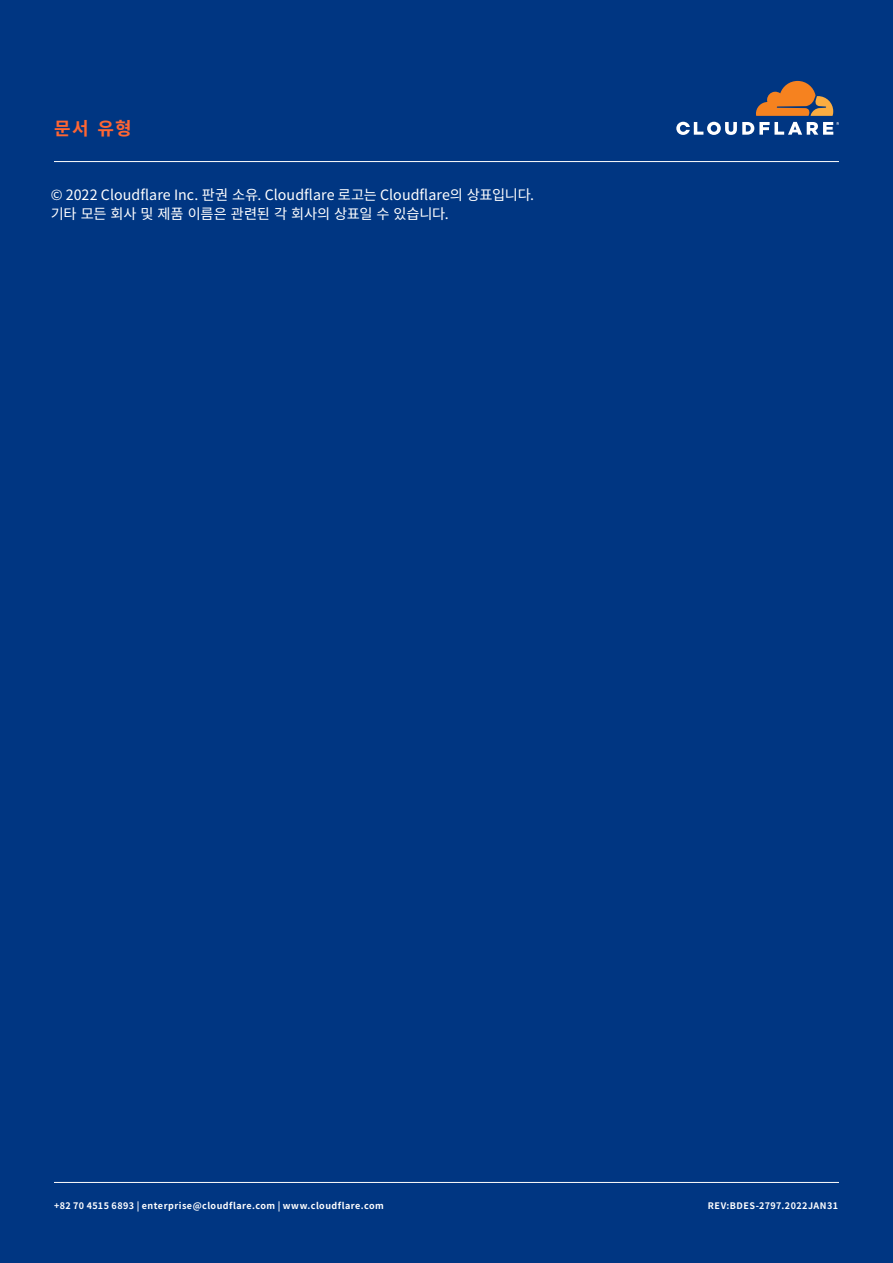
<style>
.page{position:relative;width:893px;height:1263px;background:#003682}
.page>*{position:absolute;margin:0;border:0;box-sizing:border-box;transform-origin:0 0}
.t1{font:700 18px "Noto Sans CJ Kkr";color:#f63}
.Copy{font:14.25px/19.5px "Noto Sans CJ Kkr";color:#fff}
.Folio_White{font:700 9px "Noto Sans CJ Kkr";letter-spacing:.05em;color:#fff}
</style>
<div class="page">
<hr style="left:54px;top:161px;width:785px;height:1px;background:#fff">
<hr style="left:54px;top:1182px;width:785px;height:1px;background:#fff">
<svg style="left:756px;top:81px;width:77px;height:35px"></svg>
<svg style="left:676px;top:122px;width:163px;height:13px"></svg>
<p class="t1" style="left:54px;top:118px;width:79px">문서 유형</p>
<p class="Copy" style="left:51px;top:185px;width:485px">© 2022 Cloudflare Inc. 판권 소유. Cloudflare 로고는 Cloudflare의 상표입니다. 기타 모든 회사 및 제품 이름은 관련된 각 회사의 상표일 수 있습니다.</p>
<p class="Folio_White" style="left:54px;top:1201px;width:331px">+82 70 4515 6893 | enterprise@cloudflare.com | www.cloudflare.com</p>
<p class="Folio_White" style="left:708px;top:1201px;width:132px">REV:BDES-2797.2022JAN31</p>
</div>
